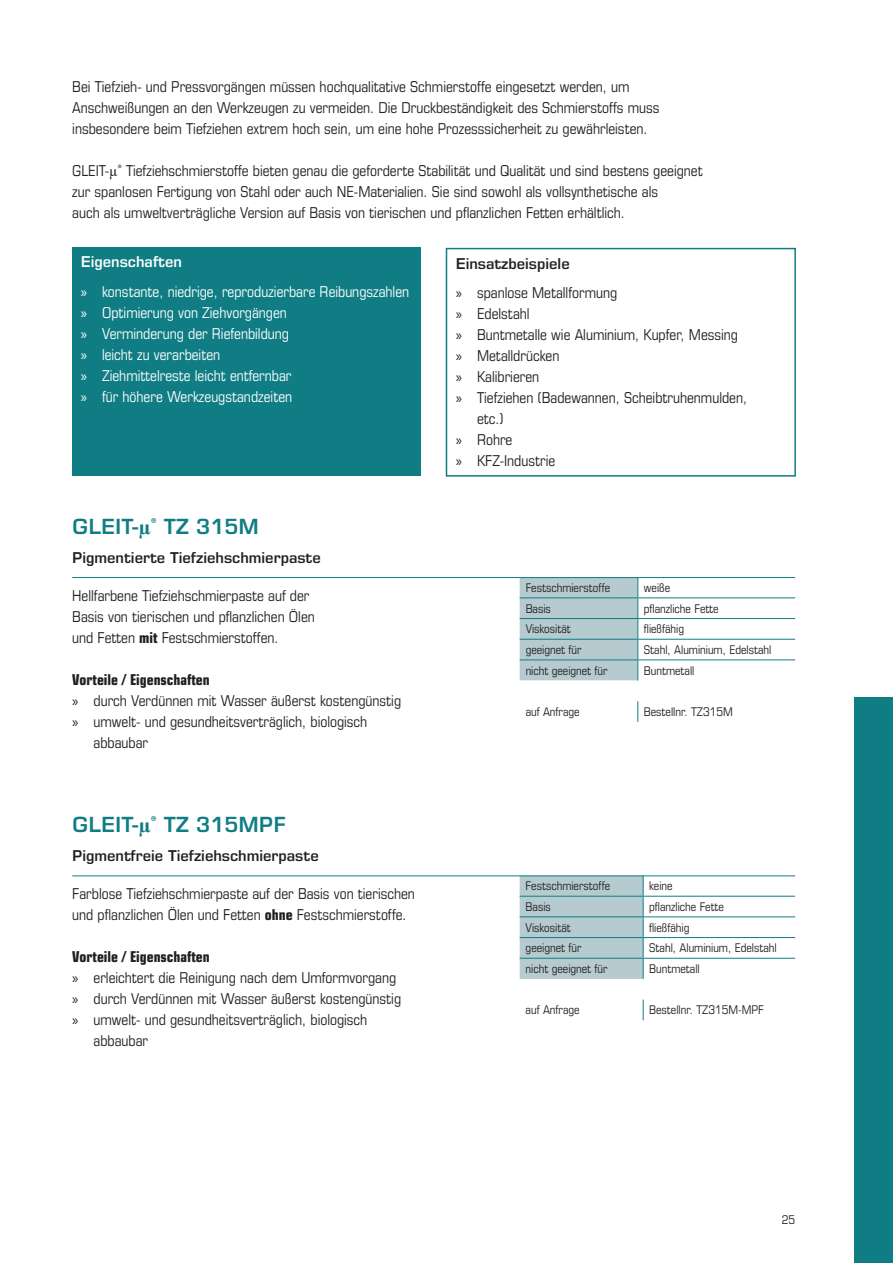
<style>
.page{position:relative;width:893px;height:1263px;background:#fff}
.page>*{position:absolute;margin:0;border:0;box-sizing:border-box;transform-origin:0 0}
.Überschrift_2{font:600 21px "Eurostile LT Pro";color:#107d84}
.Katalog_Fließtext{font:condensed 15px/21px "Eurostile LT Pro";color:#231f20}
.t1{font:condensed 15px "Eurostile LT Pro";color:#fff}
.Überschrift_2-2{font:600 15px "Eurostile LT Pro";color:#231f20}
.Katalog_Fließtext-2{font:700 condensed 15px "Eurostile LT Pro";color:#231f20}
.Überschrift_3{font:600 15px "Eurostile LT Pro";color:#231f20}
.Überschrift_3-2{font:600 15px "Eurostile LT Pro";color:#fff}
.Katalog_Fließtext-3{font:condensed 12px "Eurostile LT Pro";color:#231f20}
.Produktbeschreibung{font:condensed 12px "Eurostile LT Pro";color:#231f20}
.t2{font:condensed 12px "Eurostile LT Std";color:#231f20}
.s1{font-family:"Times New Roman";font-stretch:normal}
.s2{font-family:"Myriad Pro";font-stretch:normal}
.s3{font-family:"Times New Roman";font-weight:700}
.s4{font-weight:700}
</style>
<div class="page">
<hr style="left:0;top:0;width:1px;height:336px;background:#107d84">
<div style="left:854px;top:697px;width:39px;height:566px;background:#107d84"></div>
<div style="left:446px;top:248px;width:350px;height:229px;border:2px solid #107d84"></div>
<div style="left:72px;top:248px;width:349px;height:228px;background:#107d84"></div>
<svg style="left:520px;top:578px;width:275px;height:144px"></svg>
<hr style="left:520px;top:639px;width:118px;height:1px;background:#107d84">
<hr style="left:638px;top:639px;width:157px;height:1px;background:#107d84">
<hr style="left:520px;top:659px;width:118px;height:1px;background:#107d84">
<hr style="left:638px;top:659px;width:157px;height:1px;background:#107d84">
<hr style="left:72px;top:577px;width:723px;height:1px;background:#107d84">
<svg style="left:520px;top:876px;width:275px;height:144px"></svg>
<hr style="left:72px;top:875px;width:723px;height:1px;background:#107d84">
<p class="Katalog_Fließtext" style="left:72px;top:76px;width:589px">Bei Tiefzieh- und Pressvorgängen müssen hochqualitative Schmierstoffe eingesetzt werden, um<br>Anschweißungen an den Werkzeugen zu vermeiden. Die Druckbeständigkeit des Schmierstoffs muss insbesondere beim Tiefziehen extrem hoch sein, um eine hohe Prozesssicherheit zu gewährleisten.</p>
<p class="Katalog_Fließtext" style="left:72px;top:160px;width:632px">GLEIT-<span class="s1">µ</span><sup>®</sup> Tiefziehschmierstoffe bieten genau die geforderte Stabilität und Qualität und sind bestens geeignet zur spanlosen Fertigung von Stahl oder auch NE-Materialien. Sie sind sowohl als vollsynthetische als<br>auch als umweltverträgliche Version auf Basis von tierischen und pflanzlichen Fetten erhältlich.</p>
<p class="Überschrift_3" style="left:456px;top:254px;width:115px">Einsatzbeispiele</p>
<p class="Katalog_Fließtext" style="left:456px;top:282px;width:163px"><span class="s2">»</span> spanlose Metallformung</p>
<p class="Katalog_Fließtext" style="left:456px;top:303px;width:75px"><span class="s2">»</span> Edelstahl</p>
<p class="Katalog_Fließtext" style="left:456px;top:324px;width:284px"><span class="s2">»</span> Buntmetalle wie Aluminium, Kupfer, Messing</p>
<p class="Katalog_Fließtext" style="left:456px;top:345px;width:105px"><span class="s2">»</span> Metalldrücken</p>
<p class="Katalog_Fließtext" style="left:456px;top:366px;width:85px"><span class="s2">»</span> Kalibrieren</p>
<p class="Katalog_Fließtext" style="left:477px;top:387px;width:272px;text-indent:-21px"><span class="s2">»</span> Tiefziehen (Badewannen, Scheibtruhenmulden, etc.)</p>
<p class="Katalog_Fließtext" style="left:456px;top:429px;width:58px"><span class="s2">»</span> Rohre</p>
<p class="Katalog_Fließtext" style="left:456px;top:450px;width:101px"><span class="s2">»</span> KFZ-Industrie</p>
<p class="Überschrift_3-2" style="left:81px;top:253px;width:103px">Eigenschaften</p>
<p class="t1" style="left:81px;top:283px;width:330px"><span class="s2">»</span> konstante, niedrige, reproduzierbare Reibungszahlen</p>
<p class="t1" style="left:81px;top:304px;width:208px"><span class="s2">»</span> Optimierung von Ziehvorgängen</p>
<p class="t1" style="left:81px;top:325px;width:210px"><span class="s2">»</span> Verminderung der Riefenbildung</p>
<p class="t1" style="left:81px;top:346px;width:141px"><span class="s2">»</span> leicht zu verarbeiten</p>
<p class="t1" style="left:81px;top:367px;width:212px"><span class="s2">»</span> Ziehmittelreste leicht entfernbar</p>
<p class="t1" style="left:81px;top:388px;width:213px"><span class="s2">»</span> für höhere Werkzeugstandzeiten</p>
<p class="Überschrift_2" style="left:72px;top:513px;width:188px">GLEIT-<span class="s3">µ</span><sup>®</sup> TZ 315M</p>
<p class="Überschrift_2-2" style="left:72px;top:549px;width:250px">Pigmentierte Tiefziehschmierpaste</p>
<p class="Katalog_Fließtext" style="left:72px;top:585px;width:244px">Hellfarbene Tiefziehschmierpaste auf der<br>Basis von tierischen und pflanzlichen Ölen und Fetten <span class="s4">mit</span> Festschmierstoffen.</p>
<p class="Katalog_Fließtext-2" style="left:72px;top:671px;width:139px">Vorteile / Eigenschaften</p>
<p class="Katalog_Fließtext" style="left:72px;top:690px;width:330px"><span class="s2">»</span> durch Verdünnen mit Wasser äußerst kostengünstig</p>
<p class="Katalog_Fließtext" style="left:94px;top:711px;width:275px;text-indent:-21px"><span class="s2">»</span> umwelt- und gesundheitsverträglich, biologisch abbaubar</p>
<p class="Überschrift_2" style="left:72px;top:812px;width:215px">GLEIT-<span class="s3">µ</span><sup>®</sup> TZ 315MPF</p>
<p class="Überschrift_2-2" style="left:72px;top:847px;width:248px">Pigmentfreie Tiefziehschmierpaste</p>
<p class="Katalog_Fließtext" style="left:72px;top:883px;width:344px">Farblose Tiefziehschmierpaste auf der Basis von tierischen und pflanzlichen Ölen und Fetten <span class="s4">ohne</span> Festschmierstoffe.</p>
<p class="Katalog_Fließtext-2" style="left:72px;top:948px;width:139px">Vorteile / Eigenschaften</p>
<p class="Katalog_Fließtext" style="left:72px;top:967px;width:325px"><span class="s2">»</span> erleichtert die Reinigung nach dem Umformvorgang</p>
<p class="Katalog_Fließtext" style="left:72px;top:988px;width:330px"><span class="s2">»</span> durch Verdünnen mit Wasser äußerst kostengünstig</p>
<p class="Katalog_Fließtext" style="left:94px;top:1009px;width:275px;text-indent:-21px"><span class="s2">»</span> umwelt- und gesundheitsverträglich, biologisch abbaubar</p>
<p class="Katalog_Fließtext-3" style="left:526px;top:581px;width:86px">Festschmierstoffe</p>
<p class="Produktbeschreibung" style="left:644px;top:581px;width:28px">weiße</p>
<p class="Katalog_Fließtext-3" style="left:526px;top:601px;width:27px">Basis</p>
<p class="Katalog_Fließtext-3" style="left:644px;top:601px;width:76px">pflanzliche Fette</p>
<p class="Katalog_Fließtext-3" style="left:526px;top:622px;width:47px">Viskosität</p>
<p class="Katalog_Fließtext-3" style="left:644px;top:622px;width:42px">fließfähig</p>
<p class="Katalog_Fließtext-3" style="left:526px;top:643px;width:57px">geeignet für</p>
<p class="Katalog_Fließtext-3" style="left:644px;top:643px;width:129px">Stahl, Aluminium, Edelstahl</p>
<p class="Katalog_Fließtext-3" style="left:526px;top:663px;width:84px">nicht geeignet für</p>
<p class="Katalog_Fließtext-3" style="left:644px;top:663px;width:52px">Buntmetall</p>
<p class="Katalog_Fließtext-3" style="left:526px;top:705px;width:55px">auf Anfrage</p>
<p class="Katalog_Fließtext-3" style="left:644px;top:705px;width:90px">Bestellnr. TZ315M</p>
<p class="Katalog_Fließtext-3" style="left:526px;top:879px;width:86px">Festschmierstoffe</p>
<p class="Katalog_Fließtext-3" style="left:649px;top:879px;width:25px">keine</p>
<p class="Katalog_Fließtext-3" style="left:526px;top:899px;width:27px">Basis</p>
<p class="Katalog_Fließtext-3" style="left:649px;top:899px;width:76px">pflanzliche Fette</p>
<p class="Katalog_Fließtext-3" style="left:526px;top:920px;width:47px">Viskosität</p>
<p class="Katalog_Fließtext-3" style="left:649px;top:920px;width:42px">fließfähig</p>
<p class="Katalog_Fließtext-3" style="left:526px;top:941px;width:57px">geeignet für</p>
<p class="Katalog_Fließtext-3" style="left:649px;top:941px;width:129px">Stahl, Aluminium, Edelstahl</p>
<p class="Katalog_Fließtext-3" style="left:526px;top:962px;width:84px">nicht geeignet für</p>
<p class="Katalog_Fließtext-3" style="left:649px;top:962px;width:52px">Buntmetall</p>
<p class="Katalog_Fließtext-3" style="left:526px;top:1003px;width:55px">auf Anfrage</p>
<p class="Katalog_Fließtext-3" style="left:649px;top:1003px;width:116px">Bestellnr. TZ315M-MPF</p>
<p class="t2" style="left:782px;top:1213px;width:15px">25</p>
</div>
